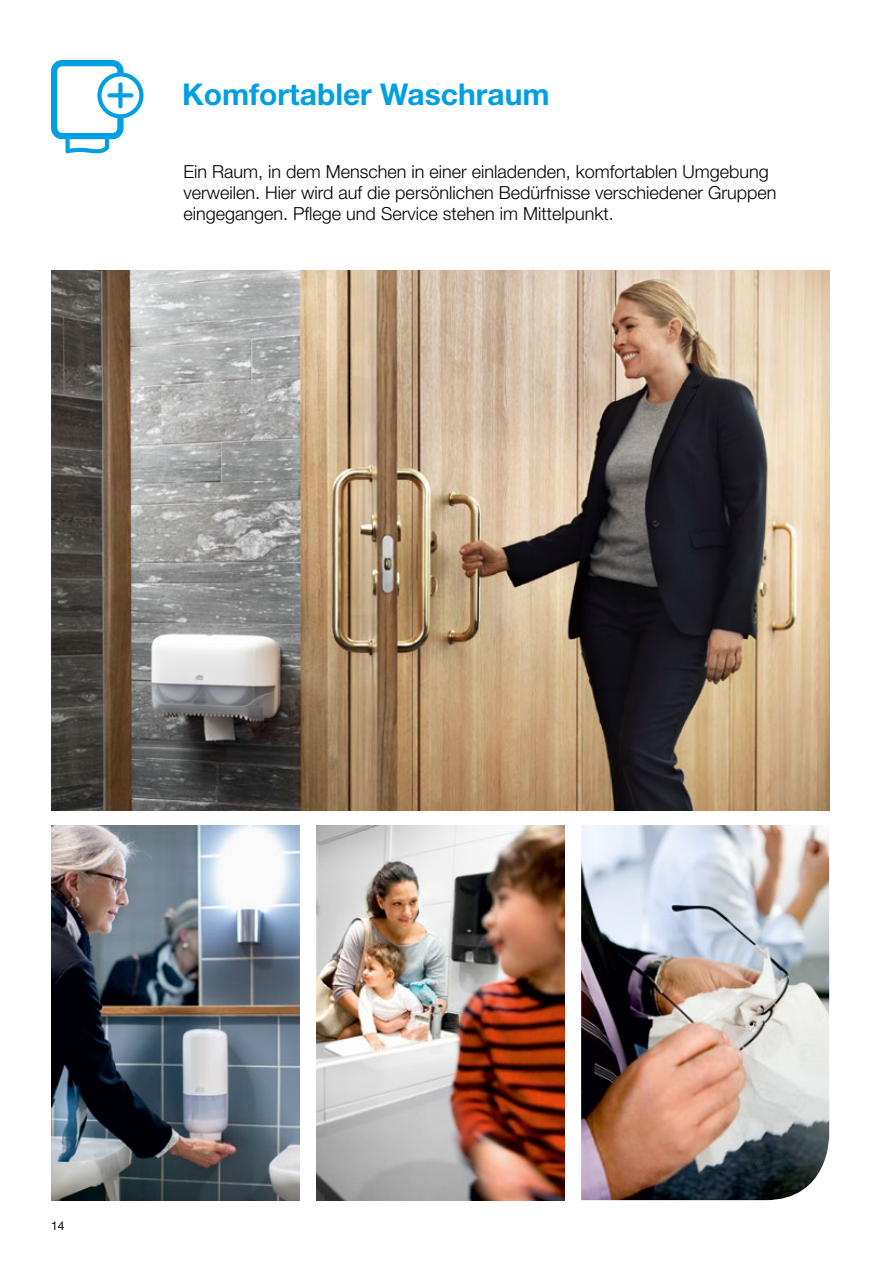
<style>
.page{position:relative;width:893px;height:1263px;background:#fff}
.page>*{position:absolute;margin:0;border:0;box-sizing:border-box;transform-origin:0 0}
.t1{font:700 30px "Helvetica Neue LT Std";color:#009ee3}
.t2{font:300 18px/21px "Helvetica Neue LT Std";color:#000}
.t3{font:12px "Helvetica Neue LT Std";color:#000}
</style>
<div class="page">
<img style="left:51px;top:270px;width:778px;height:540px">
<img style="left:51px;top:825px;width:248px;height:375px">
<img style="left:581px;top:825px;width:248px;height:375px">
<img style="left:316px;top:825px;width:248px;height:375px">
<svg style="left:51px;top:60px;width:92px;height:94px"></svg>
<div style="left:118px;top:82px;width:5px;height:26px;background:#009ee3;border-radius:2px"></div>
<svg style="left:107px;top:93px;width:26px;height:4px"></svg>
<h1 class="t1" style="left:182px;top:76px;width:369px">Komfortabler Waschraum</h1>
<p class="t2" style="left:184px;top:161px;width:594px">Ein Raum, in dem Menschen in einer einladenden, komfortablen Umgebung verweilen. Hier wird auf die persönlichen Bedürfnisse verschiedener Gruppen eingegangen. Pflege und Service stehen im Mittelpunkt.</p>
<p class="t3" style="left:51px;top:1219px;width:15px">14</p>
</div>
